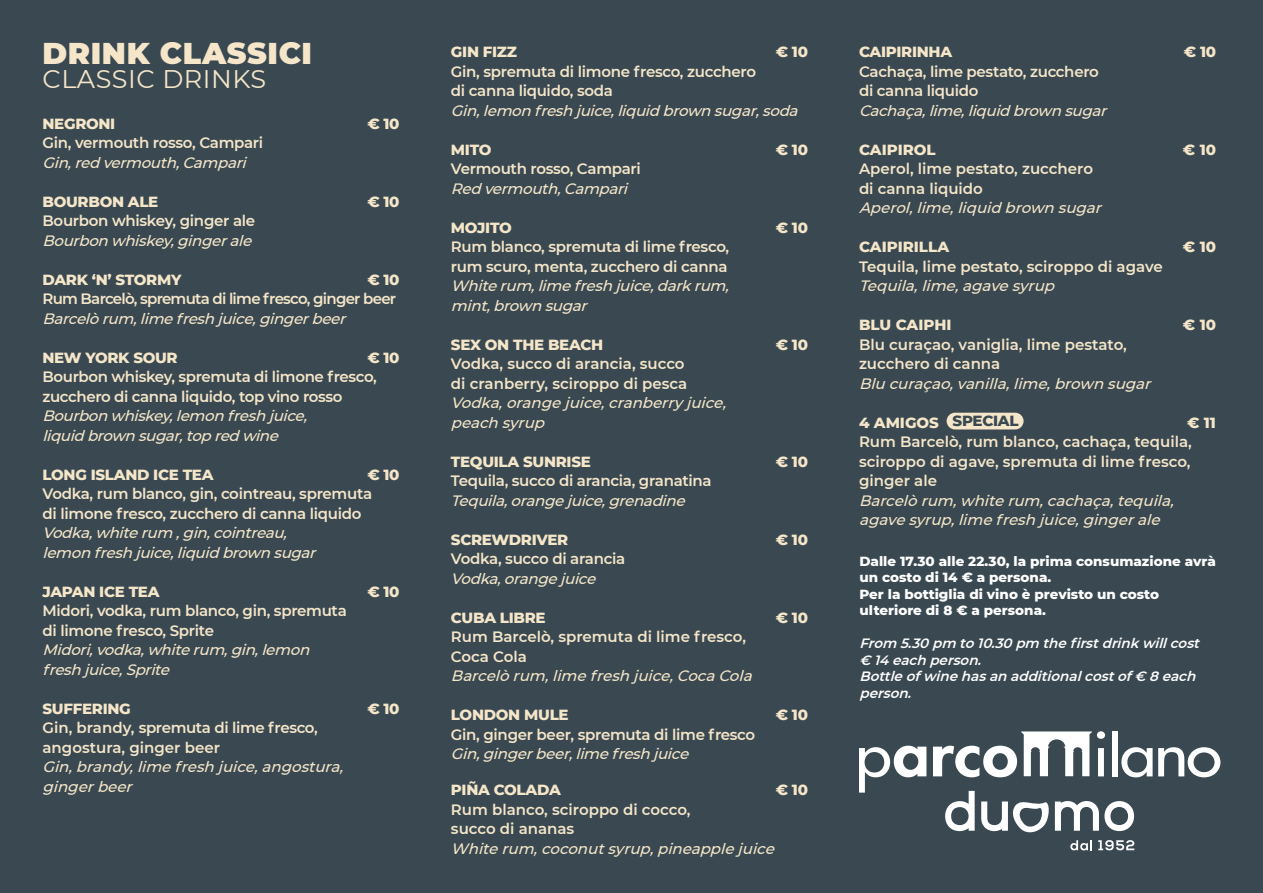
<style>
.page{position:relative;width:1263px;height:893px;background:#3a4951}
.page>*{position:absolute;margin:0;border:0;box-sizing:border-box;transform-origin:0 0}
.t1{font:900 30px "Montserrat";letter-spacing:.02em;color:#f5e6c9}
.t2{font:25.5px "Montserrat";letter-spacing:.02em;color:#f5e6c9}
.t3{font:italic 500 15px/19.5px "Montserrat";color:#f5e6c9}
.t4{font:600 15px/19.5px "Montserrat";letter-spacing:-.02em;color:#f5e6c9}
.t5{font:600 15px/19.5px "Montserrat";color:#f5e6c9}
.t6{font:800 15px "Montserrat";letter-spacing:-.02em;color:#f5e6c9}
.t7{font:600 15px "Montserrat";letter-spacing:-.05em;color:#f5e6c9}
.t8{font:800 15px "Montserrat";color:#f5e6c9}
.t9{font:800 15px "Montserrat";letter-spacing:-.02em;color:#3a4951}
.t10{font:800 13.5px/16.5px "Montserrat";color:#fff}
.t11{font:italic 600 13.5px/16.5px "Montserrat";color:#fff}
</style>
<div class="page">
<svg style="left:859px;top:746px;width:67px;height:47px"></svg>
<svg style="left:933px;top:731px;width:172px;height:46px"></svg>
<div style="left:1111px;top:731px;width:6px;height:45px;background:#fff"></div>
<svg style="left:1121px;top:747px;width:31px;height:30px"></svg>
<svg style="left:1158px;top:747px;width:62px;height:30px"></svg>
<svg style="left:1070px;top:840px;width:22px;height:10px"></svg>
<svg style="left:1098px;top:840px;width:36px;height:10px"></svg>
<svg style="left:945px;top:791px;width:30px;height:40px"></svg>
<svg style="left:981px;top:801px;width:153px;height:32px"></svg>
<div style="left:946px;top:413px;width:77px;height:16px;background:#f5e6c9;border-radius:8px"></div>
<h1 class="t1" style="left:43px;top:31px;width:271px">DRINK CLASSICI</h1>
<h2 class="t2" style="left:43px;top:62px;width:225px">CLASSIC DRINKS</h2>
<p class="t6" style="left:43px;top:113px;width:74px">NEGRONI</p>
<p class="t6" style="left:367px;top:113px;width:34px">€ 10</p>
<p class="t4" style="left:43px;top:133px;width:222px">Gin, vermouth rosso, Campari</p>
<p class="t3" style="left:43px;top:152px;width:210px">Gin,redvermouth,Campari</p>
<p class="t6" style="left:43px;top:191px;width:117px">BOURBON ALE</p>
<p class="t6" style="left:367px;top:191px;width:34px">€ 10</p>
<p class="t4" style="left:43px;top:211px;width:214px">Bourbon whiskey, ginger ale</p>
<p class="t3" style="left:43px;top:230px;width:216px">Bourbonwhiskey,gingerale</p>
<p class="t6" style="left:43px;top:269px;width:140px">DARK ‘N’ STORMY</p>
<p class="t6" style="left:367px;top:269px;width:34px">€ 10</p>
<p class="t7" style="left:43px;top:288px;width:355px">Rum Barcelò, spremuta di lime fresco, ginger beer</p>
<p class="t3" style="left:43px;top:308px;width:310px">Barcelòrum,limefreshjuice,gingerbeer</p>
<p class="t6" style="left:43px;top:347px;width:137px">NEW YORK SOUR</p>
<p class="t6" style="left:367px;top:347px;width:34px">€ 10</p>
<p class="t4" style="left:43px;top:367px;width:336px">Bourbon whiskey, spremuta di limone fresco, zucchero di canna liquido, top vino rosso</p>
<p class="t3" style="left:43px;top:406px;width:271px">Bourbonwhiskey,lemonfreshjuice, liquidbrownsugar,topredwine</p>
<p class="t6" style="left:43px;top:464px;width:172px">LONG ISLAND ICE TEA</p>
<p class="t6" style="left:367px;top:464px;width:34px">€ 10</p>
<p class="t4" style="left:43px;top:484px;width:331px">Vodka, rum blanco, gin, cointreau, spremuta di limone fresco, zucchero di canna liquido</p>
<p class="t3" style="left:43px;top:523px;width:280px">Vodka,whiterum ,gin,cointreau, lemonfreshjuice,liquidbrownsugar</p>
<p class="t6" style="left:43px;top:581px;width:118px">JAPAN ICE TEA</p>
<p class="t6" style="left:367px;top:581px;width:34px">€ 10</p>
<p class="t4" style="left:43px;top:601px;width:306px">Midori, vodka, rum blanco, gin, spremuta di limone fresco, Sprite</p>
<p class="t3" style="left:43px;top:640px;width:273px">Midori,vodka,whiterum,gin,lemon freshj uice,Sprite</p>
<p class="t6" style="left:43px;top:698px;width:90px">SUFFERING</p>
<p class="t6" style="left:367px;top:698px;width:34px">€ 10</p>
<p class="t5" style="left:43px;top:718px;width:277px">Gin, brandy, spremuta di lime fresco, angostura, ginger beer</p>
<p class="t3" style="left:43px;top:757px;width:307px">Gin,brandy,limefresh juice,angostura, gingerbeer</p>
<p class="t6" style="left:451px;top:41px;width:68px">GIN FIZZ</p>
<p class="t6" style="left:776px;top:41px;width:34px">€ 10</p>
<p class="t4" style="left:451px;top:61px;width:307px">Gin, spremuta di limone fresco, zucchero di canna liquido, soda</p>
<p class="t3" style="left:451px;top:100px;width:353px">Gin,lemonfreshjuice,liquidbrownsugar,soda</p>
<p class="t6" style="left:451px;top:138px;width:42px">MITO</p>
<p class="t6" style="left:776px;top:138px;width:34px">€ 10</p>
<p class="t4" style="left:451px;top:158px;width:191px">Vermouth rosso, Campari</p>
<p class="t3" style="left:451px;top:178px;width:183px">Redvermouth,Campari</p>
<p class="t6" style="left:451px;top:216px;width:62px">MOJITO</p>
<p class="t6" style="left:776px;top:216px;width:34px">€ 10</p>
<p class="t4" style="left:451px;top:236px;width:280px">Rum blanco, spremuta di lime fresco, rum scuro, menta, zucchero di canna</p>
<p class="t3" style="left:451px;top:275px;width:284px">Whiterum,limefreshjuice,darkrum, mint,brownsugar</p>
<p class="t6" style="left:451px;top:333px;width:154px">SEX ON THE BEACH</p>
<p class="t6" style="left:776px;top:333px;width:34px">€ 10</p>
<p class="t5" style="left:451px;top:353px;width:238px">Vodka, succo di arancia, succo di cranberry, sciroppo di pesca</p>
<p class="t3" style="left:451px;top:392px;width:282px">Vodka,orangejuice,cranberry juice, peach syrup</p>
<p class="t6" style="left:451px;top:450px;width:141px">TEQUILA SUNRISE</p>
<p class="t6" style="left:776px;top:450px;width:34px">€ 10</p>
<p class="t4" style="left:451px;top:470px;width:262px">Tequila, succo di arancia, granatina</p>
<p class="t3" style="left:451px;top:490px;width:240px">Tequila,orangejuice,grenadine</p>
<p class="t6" style="left:451px;top:528px;width:119px">SCREWDRIVER</p>
<p class="t6" style="left:776px;top:528px;width:34px">€ 10</p>
<p class="t4" style="left:451px;top:548px;width:176px">Vodka, succo di arancia</p>
<p class="t3" style="left:451px;top:568px;width:151px">Vodka,orangejuice</p>
<p class="t6" style="left:451px;top:606px;width:96px">CUBA LIBRE</p>
<p class="t6" style="left:776px;top:606px;width:34px">€ 10</p>
<p class="t5" style="left:451px;top:626px;width:296px">Rum Barcelò, spremuta di lime fresco,<br>Coca Cola</p>
<p class="t3" style="left:451px;top:665px;width:307px">Barcelòrum,limefresh juice,CocaCola</p>
<p class="t6" style="left:451px;top:704px;width:119px">LONDON MULE</p>
<p class="t6" style="left:776px;top:704px;width:34px">€ 10</p>
<p class="t4" style="left:451px;top:724px;width:306px">Gin, ginger beer, spremuta di lime fresco</p>
<p class="t3" style="left:451px;top:743px;width:244px">Gin,gingerbeer,limefreshjuice</p>
<p class="t6" style="left:451px;top:779px;width:111px">PIÑA COLADA</p>
<p class="t6" style="left:776px;top:779px;width:34px">€ 10</p>
<p class="t5" style="left:451px;top:799px;width:241px">Rum blanco, sciroppo di cocco, succo di ananas</p>
<p class="t3" style="left:451px;top:838px;width:330px">Whiterum,coconutsyrup,pineapplejuice</p>
<p class="t6" style="left:859px;top:41px;width:95px">CAIPIRINHA</p>
<p class="t6" style="left:1184px;top:41px;width:34px">€ 10</p>
<p class="t4" style="left:859px;top:61px;width:241px">Cachaça, lime pestato, zucchero di canna liquido</p>
<p class="t3" style="left:859px;top:100px;width:254px">Cachaça,lime,liquidbrownsugar</p>
<p class="t8" style="left:859px;top:138px;width:78px">CAIPIROL</p>
<p class="t6" style="left:1183px;top:138px;width:35px">€ 10</p>
<p class="t5" style="left:859px;top:158px;width:235px">Aperol, lime pestato, zucchero di canna liquido</p>
<p class="t3" style="left:859px;top:197px;width:249px">Aperol,lime,liquid brown sugar</p>
<p class="t8" style="left:859px;top:236px;width:92px">CAIPIRILLA</p>
<p class="t6" style="left:1183px;top:236px;width:35px">€ 10</p>
<p class="t5" style="left:859px;top:256px;width:305px">Tequila, lime pestato, sciroppo di agave</p>
<p class="t3" style="left:859px;top:275px;width:202px">Tequila,lime,agavesyrup</p>
<p class="t8" style="left:859px;top:314px;width:94px">BLU CAIPHI</p>
<p class="t6" style="left:1183px;top:314px;width:35px">€ 10</p>
<p class="t5" style="left:859px;top:334px;width:269px">Blu curaçao, vaniglia, lime pestato, zucchero di canna</p>
<p class="t3" style="left:859px;top:373px;width:298px">Blu curaçao,vanilla,lime,brown sugar</p>
<p class="t6" style="left:859px;top:411px;width:81px">4 AMIGOS</p>
<p class="t6" style="left:1187px;top:411px;width:30px">€ 11</p>
<p class="t4" style="left:859px;top:431px;width:334px;text-align:justify">Rum Barcelò, rum blanco, cachaça, tequila, sciroppo di agave, spremuta di lime fresco, ginger ale</p>
<p class="t3" style="left:859px;top:490px;width:321px">Barcelòrum,whiterum,cachaça,tequila, agavesyrup,limefresh juice,gingerale</p>
<p class="t10" style="left:859px;top:552px;width:358px">Dalle 17.30 alle 22.30, la prima consumazione avrà un costo di 14 € a persona.<br>Per la bottiglia di vino è previsto un costo ulteriore di 8 € a persona.</p>
<p class="t11" style="left:859px;top:635px;width:346px">From 5.30 pm to10.30 pm thefirstdrinkwillcost € 14 each person.<br>Bottleofwinehasan additionalcostof€ 8each person.</p>
<p class="t9" style="left:953px;top:410px;width:67px">SPECIAL</p>
</div>
